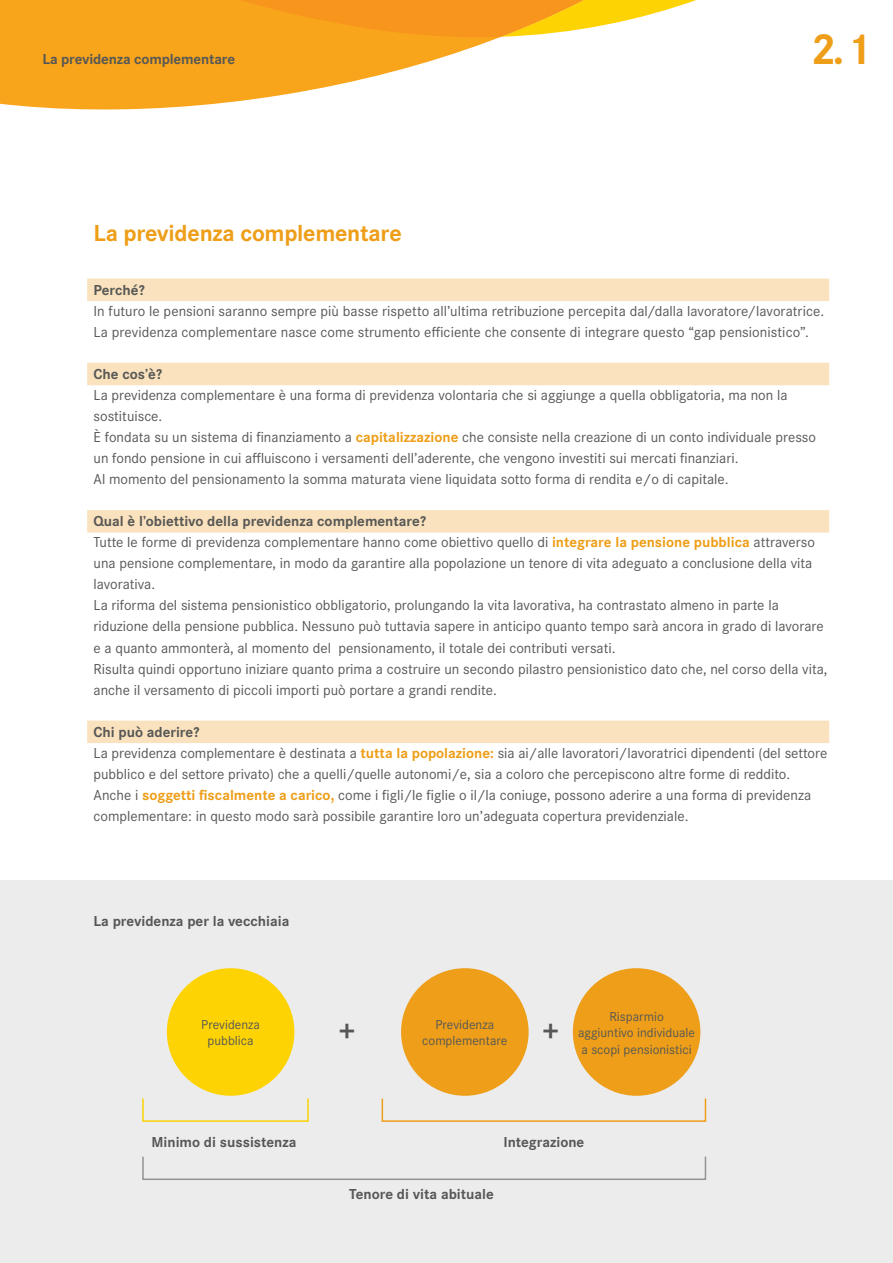
<style>
.page{position:relative;width:893px;height:1263px;background:#fff}
.page>*{position:absolute;margin:0;border:0;box-sizing:border-box;transform-origin:0 0}
.t1{font:700 45px "Corporate S";color:#ee9e18}
.t2{font:700 30px "Corporate S";color:#575855}
.t3{font:700 24px "Corporate S";letter-spacing:-.01em;color:#ee9e18}
.t4{font:15px/21px "Corporate S";color:#575855}
.t5{font:700 15px "Corporate S";color:#575855}
.t6{font:13.5px/16.5px "Corporate S";color:#575855;text-align:center}
.s1{font-weight:700;color:#ee9e18}
.s2{font-weight:700}
</style>
<div class="page">
<svg style="left:0;top:0;width:501px;height:110px;fill:#f9a51b"></svg>
<svg style="left:240px;top:0;width:456px;height:37px;background:#f9b33a"></svg>
<div style="left:0;top:880px;width:893px;height:383px;background:#ececed"></div>
<div style="left:87px;top:279px;width:742px;height:22px;background:#fbe2bf"></div>
<div style="left:87px;top:363px;width:742px;height:22px;background:#fbe2bf"></div>
<div style="left:87px;top:510px;width:742px;height:23px;background:#fbe2bf"></div>
<div style="left:87px;top:720px;width:742px;height:23px;background:#fbe2bf"></div>
<div style="left:573px;top:968px;width:127px;height:128px;background:#ee9e18;border-radius:50%"></div>
<div style="left:401px;top:968px;width:128px;height:128px;background:#ee9e18;border-radius:50%"></div>
<div style="left:167px;top:968px;width:127px;height:128px;background:#fed304;border-radius:50%"></div>
<div style="left:142px;top:1098px;width:167px;height:24px;border:2px solid #fed304"></div>
<div style="left:382px;top:1098px;width:324px;height:24px;border:2px solid #ee9e18"></div>
<div style="left:142px;top:1156px;width:564px;height:24px;border:2px solid #939491"></div>
<p class="t5" style="left:43px;top:50px;width:194px">La previdenza complementare</p>
<h1 class="t1" style="left:811px;top:23px;width:63px">2.1</h1>
<h3 class="t3" style="left:94px;top:219px;width:310px">La previdenza complementare</h3>
<p class="t5" style="left:94px;top:281px;width:53px">Perché?</p>
<p class="t4" style="left:94px;top:300px;width:732px">In futuro le pensioni saranno sempre più basse rispetto all’ultima retribuzione percepita dal/dalla lavoratore/lavoratrice.<br>La previdenza complementare nasce come strumento efficiente che consente di integrare questo “gap pensionistico”.</p>
<p class="t5" style="left:94px;top:365px;width:70px">Che cos’è?</p>
<p class="t4" style="left:94px;top:385px;width:724px">La previdenza complementare è una forma di previdenza volontaria che si aggiunge a quella obbligatoria, ma non la sostituisce.<br>È fondata su un sistema di finanziamento a <span class="s1">capitalizzazione</span> che consiste nella creazione di un conto individuale presso un fondo pensione in cui affluiscono i versamenti dell’aderente, che vengono investiti sui mercati finanziari.<br>Al momento del pensionamento la somma maturata viene liquidata sotto forma di rendita e/o di capitale.</p>
<p class="t4" style="left:94px;top:511px;width:735px"><span class="s2">Qual è l’obiettivo della previdenza complementare?<br></span>Tutte le forme di previdenza complementare hanno come obiettivo quello di <span class="s1">integrare la pensione pubblica</span> attraverso una pensione complementare, in modo da garantire alla popolazione un tenore di vita adeguato a conclusione della vita lavorativa.<br>La riforma del sistema pensionistico obbligatorio, prolungando la vita lavorativa, ha contrastato almeno in parte la riduzione della pensione pubblica. Nessuno può tuttavia sapere in anticipo quanto tempo sarà ancora in grado di lavorare e a quanto ammonterà, al momento del pensionamento, il totale dei contributi versati.<br>Risulta quindi opportuno iniziare quanto prima a costruire un secondo pilastro pensionistico dato che, nel corso della vita, anche il versamento di piccoli importi può portare a grandi rendite.</p>
<p class="t4" style="left:94px;top:721px;width:735px"><span class="s2">Chi può aderire?<br></span>La previdenza complementare è destinata a <span class="s1">tutta la popolazione:</span> sia ai/alle lavoratori/lavoratrici dipendenti (del settore pubblico e del settore privato) che a quelli/quelle autonomi/e, sia a coloro che percepiscono altre forme di reddito.<br>Anche i <span class="s1">soggetti fiscalmente a carico,</span> come i figli/le figlie o il/la coniuge, possono aderire a una forma di previdenza complementare: in questo modo sarà possibile garantire loro un’adeguata copertura previdenziale.</p>
<p class="t5" style="left:94px;top:912px;width:197px">La previdenza per la vecchiaia</p>
<p class="t6" style="left:201px;top:1016px;width:60px">Previdenza pubblica</p>
<h2 class="t2" style="left:339px;top:1014px;width:19px">+</h2>
<h2 class="t2" style="left:542px;top:1014px;width:19px">+</h2>
<p class="t6" style="left:422px;top:1016px;width:87px">Previdenza complementare</p>
<p class="t6" style="left:578px;top:1008px;width:119px">Risparmio<br>aggiuntivo individuale a scopi pensionistici</p>
<p class="t5" style="left:151px;top:1133px;width:146px">Minimo di sussistenza</p>
<p class="t5" style="left:503px;top:1133px;width:82px">Integrazione</p>
<p class="t5" style="left:349px;top:1185px;width:146px">Tenore di vita abituale</p>
</div>
